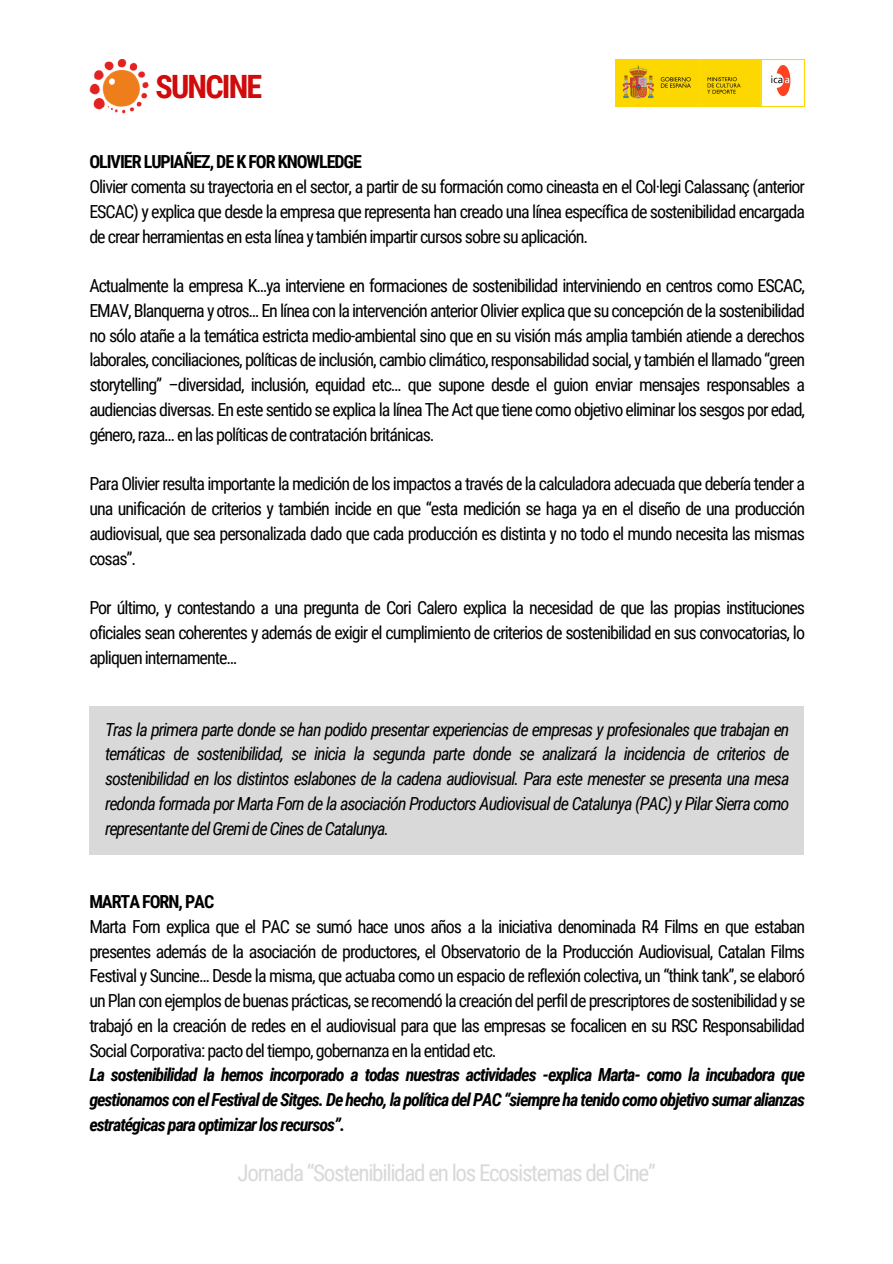
<style>
.page{position:relative;width:893px;height:1264px;background:#fff}
.page>*{position:absolute;margin:0;border:0;box-sizing:border-box;transform-origin:0 0}
.t1{font:700 32.1px "Roboto Condensed";letter-spacing:-.055em;color:#cf0b0b}
.t2{font:23.1px "Roboto Condensed";letter-spacing:-.055em;color:#d9d9d9}
.t3{font:18px/24.8px "Roboto Condensed";letter-spacing:-.055em;color:#000;text-align:justify}
.t4{font:italic 18px/24.8px "Roboto Condensed";letter-spacing:-.055em;color:#000;text-align:justify}
.t5{font:italic 700 18px/24.8px "Roboto Condensed";letter-spacing:-.055em;color:#000;text-align:justify}
.t6{font:700 18px "Roboto Condensed";letter-spacing:-.055em;color:#000}
</style>
<div class="page">
<img style="left:89px;top:59px;width:60px;height:55px">
<img style="left:615px;top:59px;width:189px;height:48px">
<div style="left:89px;top:706px;width:715px;height:148px;background:#d9d9d9"></div>
<p class="t1" style="left:155px;top:68px;width:108px">SUNCINE</p>
<p class="t6" style="left:89px;top:152px;width:274px">OLIVIER LUPIAÑEZ, DE K FOR KNOWLEDGE</p>
<p class="t3" style="left:89px;top:175px;width:717px">Olivier comenta su trayectoria en el sector, a partir de su formación como cineasta en el Col·legi Calassanç (anterior ESCAC) y explica que desde la empresa que representa han creado una línea específica de sostenibilidad encargada de crear herramientas en esta línea y también impartir cursos sobre su aplicación.</p>
<p class="t3" style="left:89px;top:274px;width:717px">Actualmente la empresa K…ya interviene en formaciones de sostenibilidad interviniendo en centros como ESCAC, EMAV, Blanquerna y otros… En línea con la intervención anterior Olivier explica que su concepción de la sostenibilidad no sólo atañe a la temática estricta medio-ambiental sino que en su visión más amplia también atiende a derechos laborales, conciliaciones, políticas de inclusión, cambio climático, responsabilidad social, y también el llamado “green storytelling” –diversidad, inclusión, equidad etc… que supone desde el guion enviar mensajes responsables a audiencias diversas. En este sentido se explica la línea The Act que tiene como objetivo eliminar los sesgos por edad, género, raza… en las políticas de contratación británicas.</p>
<p class="t3" style="left:89px;top:472px;width:717px">Para Olivier resulta importante la medición de los impactos a través de la calculadora adecuada que debería tender a una unificación de criterios y también incide en que “esta medición se haga ya en el diseño de una producción audiovisual, que sea personalizada dado que cada producción es distinta y no todo el mundo necesita las mismas cosas”.</p>
<p class="t3" style="left:89px;top:595px;width:717px">Por último, y contestando a una pregunta de Cori Calero explica la necesidad de que las propias instituciones oficiales sean coherentes y además de exigir el cumplimiento de criterios de sostenibilidad en sus convocatorias, lo apliquen internamente…</p>
<p class="t4" style="left:105px;top:717px;width:686px">Tras la primera parte donde se han podido presentar experiencias de empresas y profesionales que trabajan en temáticas de sostenibilidad, se inicia la segunda parte donde se analizará la incidencia de criterios de sostenibilidad en los distintos eslabones de la cadena audiovisual. Para este menester se presenta una mesa redonda formada por Marta Forn de la asociación Productors Audiovisual de Catalunya (PAC) y Pilar Sierra como representante del Gremi de Cines de Catalunya.</p>
<p class="t6" style="left:89px;top:891px;width:126px">MARTA FORN, PAC</p>
<p class="t3" style="left:89px;top:914px;width:717px">Marta Forn explica que el PAC se sumó hace unos años a la iniciativa denominada R4 Films en que estaban presentes además de la asociación de productores, el Observatorio de la Producción Audiovisual, Catalan Films Festival y Suncine… Desde la misma, que actuaba como un espacio de reflexión colectiva, un “think tank”, se elaboró un Plan con ejemplos de buenas prácticas, se recomendó la creación del perfil de prescriptores de sostenibilidad y se trabajó en la creación de redes en el audiovisual para que las empresas se focalicen en su RSC Responsabilidad Social Corporativa: pacto del tiempo, gobernanza en la entidad etc.</p>
<p class="t5" style="left:89px;top:1062px;width:717px">La sostenibilidad la hemos incorporado a todas nuestras actividades -explica Marta- como la incubadora que gestionamos con el Festival de Sitges. De hecho, la política del PAC “siempre ha tenido como objetivo sumar alianzas estratégicas para optimizar los recursos”.</p>
<p class="t2" style="left:237px;top:1159px;width:420px">Jornada “Sostenibilidad en los Ecosistemas del Cine”</p>
</div>
